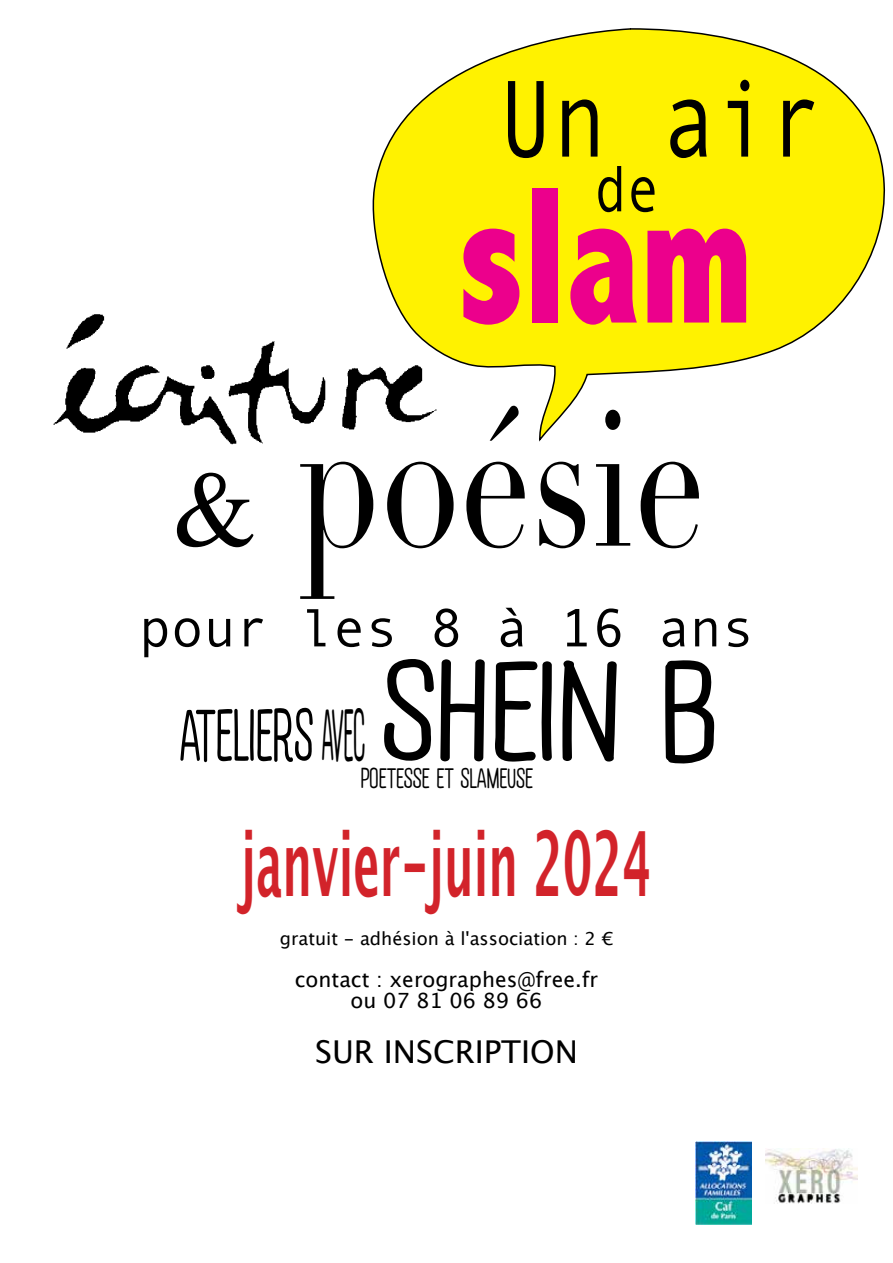
<style>
.page{position:relative;width:893px;height:1263px;background:#fff}
.page>*{position:absolute;margin:0;border:0;box-sizing:border-box;transform-origin:0 0}
.t1{font:800 condensed 197.25px "Abadi";color:#ec008c;scale:.82 1}
.t2{font:190.05px "Didot";color:#000;scale:.75 1}
.t3{font:109.65px "Andale Mono";color:#000;scale:.82 1}
.t4{font:94.5px "CF Labelle Helene P";color:#000;scale:.75 1}
.t5{font:700 90.15px "Lucida Grande";color:#d2232a;scale:.5 1}
.t6{font:65.7px "Andale Mono";color:#000;scale:.82 1}
.t7{font:54px "Andale Mono";color:#000}
.t8{font:36px "CF Labelle Helene P";color:#000;scale:.9 1}
.t9{font:31.5px "Lucida Grande";color:#000}
.t10{font:21px/21px "Lucida Grande";color:#000;text-align:center}
.t11{font:18px "Lucida Grande";color:#000}
.s1{font-family:"Times";font-size:108px}
.s2{font-size:181.5px}
</style>
<div class="page">
<img style="left:695px;top:1141px;width:57px;height:83px">
<img style="left:766px;top:1148px;width:91px;height:55px">
<img style="left:53px;top:314px;width:314px;height:131px">
<svg style="left:367px;top:28px;width:519px;height:414px"></svg>
<h3 class="t3" style="left:499px;top:47px;width:397px">Un air</h3>
<h3 class="t6" style="left:594px;top:146px;width:81px">de</h3>
<h1 class="t1" style="left:458px;top:142px;width:361px">slam</h1>
<h2 class="t2" style="left:173px;top:366px;width:712px"><span class="s1">&amp;</span> poésie</h2>
<h3 class="t7" style="left:139px;top:593px;width:617px">pour les 8 à 16 ans</h3>
<h3 class="t4" style="left:178px;top:673px;width:716px">Ateliersavec <span class="s2">Shein B</span></h3>
<h3 class="t8" style="left:360px;top:754px;width:193px">poetesse et slameuse</h3>
<h3 class="t5" style="left:241px;top:791px;width:823px">janvier-juin 2024</h3>
<p class="t11" style="left:280px;top:928px;width:335px">gratuit - adhésion à l'association : 2 €</p>
<p class="t10" style="left:295px;top:969px;width:305px">contact : xerographes@free.fr ou 07 81 06 89 66</p>
<h3 class="t9" style="left:315px;top:1034px;width:264px">sur inscription</h3>
</div>
